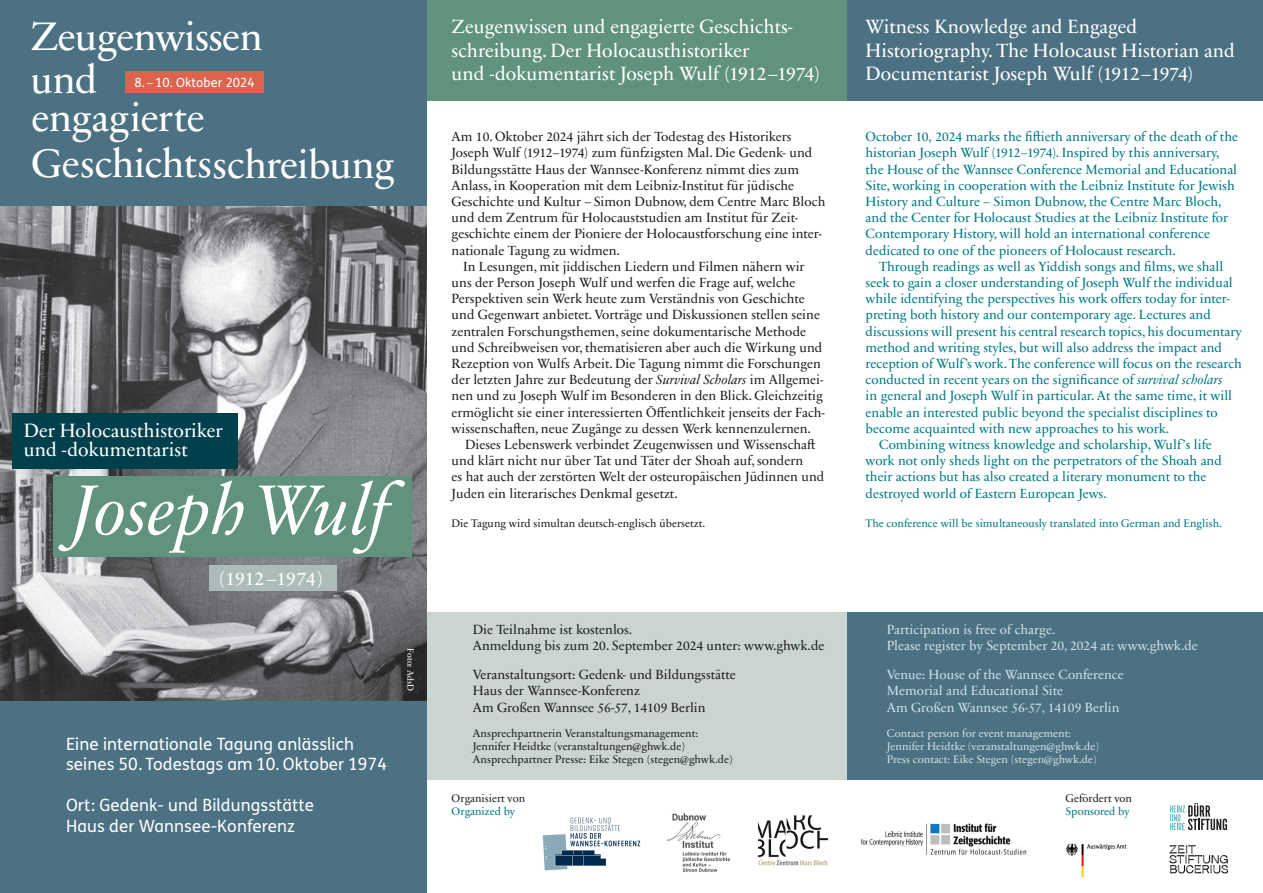
<style>
.page{position:relative;width:1263px;height:893px;background:#fff}
.page>*{position:absolute;margin:0;border:0;box-sizing:border-box;transform-origin:0 0}
.t1{font:italic 71.25px "Sabon Next LT Pro";color:#fff}
.t2{font:40.5px "Sabon Next LT Pro";letter-spacing:-.02em;color:#fff}
.t3{font:19.5px/23.4px "Sabon Next LT Pro";color:#fff}
.t4{font:16.95px "FS Me";letter-spacing:.005em;color:#fff}
.Text_9_pt{font:13.5px/16.2px "Sabon Next LT Pro";color:#231f20}
.Text_9_pt-2{font:13.5px/16.2px "Sabon Next LT Pro";color:#007a84}
.Text_9_pt-3{font:13.5px/16.2px "Sabon Next LT Pro";color:#d1dee3}
.t5{font:12.75px "FS Me";letter-spacing:.005em;color:#fff}
.Text_7_5_pt{font:11.25px "Sabon Next LT Pro";color:#231f20}
.Text_7_5_pt-2{font:11.25px "Sabon Next LT Pro";color:#d1dee3}
.Text_7_5_pt-3{font:11.25px "Sabon Next LT Pro";color:#007a84}
.Text_7_5_pt-4{font:9px "Sabon Next LT Pro";color:#fff}
.s1{font-style:italic}
</style>
<div class="page">
<div style="left:426px;top:612px;width:422px;height:168px;background:#cad5d1"></div>
<div style="left:426px;top:0;width:422px;height:100px;background:#60927e"></div>
<div style="left:848px;top:0;width:415px;height:100px;background:#4b7183"></div>
<div style="left:848px;top:612px;width:415px;height:168px;background:#4b7183"></div>
<img style="left:667px;top:813px;width:63px;height:59px">
<img style="left:758px;top:815px;width:71px;height:51px">
<img style="left:860px;top:823px;width:167px;height:32px">
<img style="left:542px;top:817px;width:99px;height:54px">
<div style="left:0;top:0;width:426px;height:893px;background:#4b7183"></div>
<img style="left:0;top:206px;width:426px;height:495px">
<div style="left:125px;top:72px;width:138px;height:21px;background:#da644d"></div>
<div style="left:13px;top:413px;width:225px;height:55px;background:#00404c"></div>
<div style="left:53px;top:476px;width:359px;height:81px;background:#60927e"></div>
<div style="left:209px;top:566px;width:128px;height:25px;background:#acbdb9"></div>
<svg style="left:1170px;top:803px;width:57px;height:27px"></svg>
<img style="left:1065px;top:843px;width:62px;height:35px">
<img style="left:1170px;top:845px;width:59px;height:28px">
<p class="t2" style="left:30px;top:5px;width:234px">Zeugenwissen</p>
<p class="t2" style="left:30px;top:48px;width:68px">und</p>
<p class="t2" style="left:32px;top:86px;width:175px">engagierte</p>
<p class="t2" style="left:32px;top:133px;width:364px">Geschichtsschreibung</p>
<p class="t5" style="left:135px;top:74px;width:122px">8. – 10. Oktober 2024</p>
<p class="t3" style="left:24px;top:418px;width:200px">Der Holocausthistoriker</p>
<p class="t3" style="left:24px;top:437px;width:165px">und -dokumentarist</p>
<p class="t1" style="left:73px;top:455px;width:319px">Joseph Wulf</p>
<p class="t3" style="left:219px;top:565px;width:106px">(1912–1974)</p>
<p class="t4" style="left:66px;top:732px;width:290px">Eine internationale Tagung anlässlich</p>
<p class="t4" style="left:66px;top:753px;width:322px">seines 50. Todestags am 10. Oktober 1974</p>
<p class="t4" style="left:66px;top:793px;width:250px">Ort: Gedenk- und Bildungsstätte</p>
<p class="t4" style="left:66px;top:814px;width:230px">Haus der Wannsee-Konferenz</p>
<p class="Text_7_5_pt-4" style="left:417px;top:648px;width:44px;rotate:90deg">Foto: AdsD</p>
<p class="t3" style="left:452px;top:14px;width:370px">Zeugenwissen und engagierte Geschichts&shy;schreibung. Der Holocausthistoriker<br>und -dokumentarist Joseph Wulf (1912–1974)</p>
<p class="Text_9_pt" style="left:452px;top:128px;width:375px">Am 10. Oktober 2024 jährt sich der Todestag des Historikers Joseph Wulf (1912–1974) zum fünfzigsten Mal. Die Gedenk- und Bildungsstätte Haus der Wannsee-Konferenz nimmt dies zum Anlass, in Kooperation mit dem Leibniz-Institut für jüdische Geschichte und Kultur – Simon Dubnow, dem Centre Marc Bloch und dem Zentrum für Holocauststudien am Institut für Zeit&shy;geschichte einem der Pioniere der Holocaustforschung eine inter&shy;nationale Tagung zu widmen.</p>
<p class="Text_9_pt" style="left:452px;top:258px;width:375px;text-indent:12px">In Lesungen, mit jiddischen Liedern und Filmen nähern wir uns der Person Joseph Wulf und werfen die Frage auf, welche Perspektiven sein Werk heute zum Verständnis von Geschichte und Gegenwart anbietet. Vorträge und Diskussionen stellen seine zentralen Forschungsthemen, seine dokumentarische Methode und Schreibweisen vor, thematisieren aber auch die Wirkung und Rezeption von Wulfs Arbeit. Die Tagung nimmt die Forschungen der letzten Jahre zur Bedeutung der <span class="s1">Survival Scholars</span> im Allgemei&shy;nen und zu Joseph Wulf im Besonderen in den Blick. Gleichzeitig ermöglicht sie einer interessierten Öffentlichkeit jenseits der Fach&shy;wissenschaften, neue Zugänge zu dessen Werk kennenzulernen.</p>
<p class="Text_9_pt" style="left:452px;top:436px;width:374px;text-indent:14px">Dieses Lebenswerk verbindet Zeugenwissen und Wissenschaft und klärt nicht nur über Tat und Täter der Shoah auf, sondern<br>es hat auch der zerstörten Welt der osteuropäischen Jüdinnen und Juden ein literarisches Denkmal gesetzt.</p>
<p class="Text_7_5_pt" style="left:452px;top:514px;width:255px">Die Tagung wird simultan deutsch-englisch übersetzt.</p>
<p class="Text_9_pt" style="left:473px;top:621px;width:161px">Die Teilnahme ist kostenlos.</p>
<p class="Text_9_pt" style="left:473px;top:637px;width:353px">Anmeldung bis zum 20. September 2024 unter: www.ghwk.de</p>
<p class="Text_9_pt" style="left:473px;top:666px;width:264px">Veranstaltungsort: Gedenk- und Bildungsstätte<br>Haus der Wannsee-Konferenz</p>
<p class="Text_9_pt" style="left:473px;top:698px;width:234px">Am Großen Wannsee 56-57, 14109 Berlin</p>
<p class="Text_7_5_pt" style="left:473px;top:725px;width:227px">Ansprechpartnerin Veranstaltungsmanagement:</p>
<p class="Text_7_5_pt" style="left:473px;top:738px;width:214px">Jennifer Heidtke (veranstaltungen@ghwk.de)</p>
<p class="Text_7_5_pt" style="left:473px;top:751px;width:261px">Ansprechpartner Presse: Eike Stegen (stegen@ghwk.de)</p>
<p class="Text_7_5_pt" style="left:452px;top:790px;width:75px">Organisiert von</p>
<p class="Text_7_5_pt-3" style="left:452px;top:803px;width:65px">Organized by</p>
<p class="t3" style="left:866px;top:14px;width:371px">Witness Knowledge and Engaged<br>Historiography. The Holocaust Historian and<br>Documentarist Joseph Wulf (1912–1974)</p>
<p class="Text_9_pt-2" style="left:866px;top:128px;width:374px">October 10, 2024 marks the fiftieth anniversary of the death of the historian Joseph Wulf (1912–1974). Inspired by this anniversary, the House of the Wannsee Conference Memorial and Educational Site, working in cooperation with the Leibniz Institute for Jewish History and Culture – Simon Dubnow, the Centre Marc Bloch, and the Center for Holocaust Studies at the Leibniz Institute for Contemporary History, will hold an international conference dedicated to one of the pioneers of Holocaust research.</p>
<p class="Text_9_pt-2" style="left:866px;top:258px;width:378px;text-indent:14px">Through readings as well as Yiddish songs and films, we shall seek to gain a closer understanding of Joseph Wulf the individual while identifying the perspectives his work offers today for inter&shy;preting both history and our contemporary age. Lectures and discussions will present his central research topics, his documentary method and writing styles, but will also address the impact and reception of Wulf’s work. The conference will focus on the research conducted in recent years on the significance of <span class="s1">survival scholars<br></span>in general and Joseph Wulf in particular. At the same time, it will enable an interested public beyond the specialist disciplines to become acquainted with new approaches to his work.</p>
<p class="Text_9_pt-2" style="left:866px;top:436px;width:358px;text-indent:14px">Combining witness knowledge and scholarship, Wulf’s life work not only sheds light on the perpetrators of the Shoah and their actions but has also created a literary monument to the destroyed world of Eastern European Jews.</p>
<p class="Text_7_5_pt-3" style="left:866px;top:514px;width:358px">The conference will be simultaneously translated into German and English.</p>
<p class="Text_9_pt-3" style="left:887px;top:621px;width:170px">Participation is free of charge.</p>
<p class="Text_9_pt-3" style="left:887px;top:637px;width:312px">Please register by September 20, 2024 at: www.ghwk.de</p>
<p class="Text_9_pt-3" style="left:887px;top:666px;width:238px">Venue: House of the Wannsee Conference<br>Memorial and Educational Site</p>
<p class="Text_9_pt-3" style="left:887px;top:698px;width:234px">Am Großen Wannsee 56-57, 14109 Berlin</p>
<p class="Text_7_5_pt-2" style="left:887px;top:725px;width:186px">Contact person for event management:</p>
<p class="Text_7_5_pt-2" style="left:887px;top:738px;width:214px">Jennifer Heidtke (veranstaltungen@ghwk.de)</p>
<p class="Text_7_5_pt-2" style="left:887px;top:751px;width:212px">Press contact: Eike Stegen (stegen@ghwk.de)</p>
<p class="Text_7_5_pt" style="left:1065px;top:790px;width:68px">Gefördert von</p>
<p class="Text_7_5_pt-3" style="left:1065px;top:803px;width:66px">Sponsored by</p>
</div>
